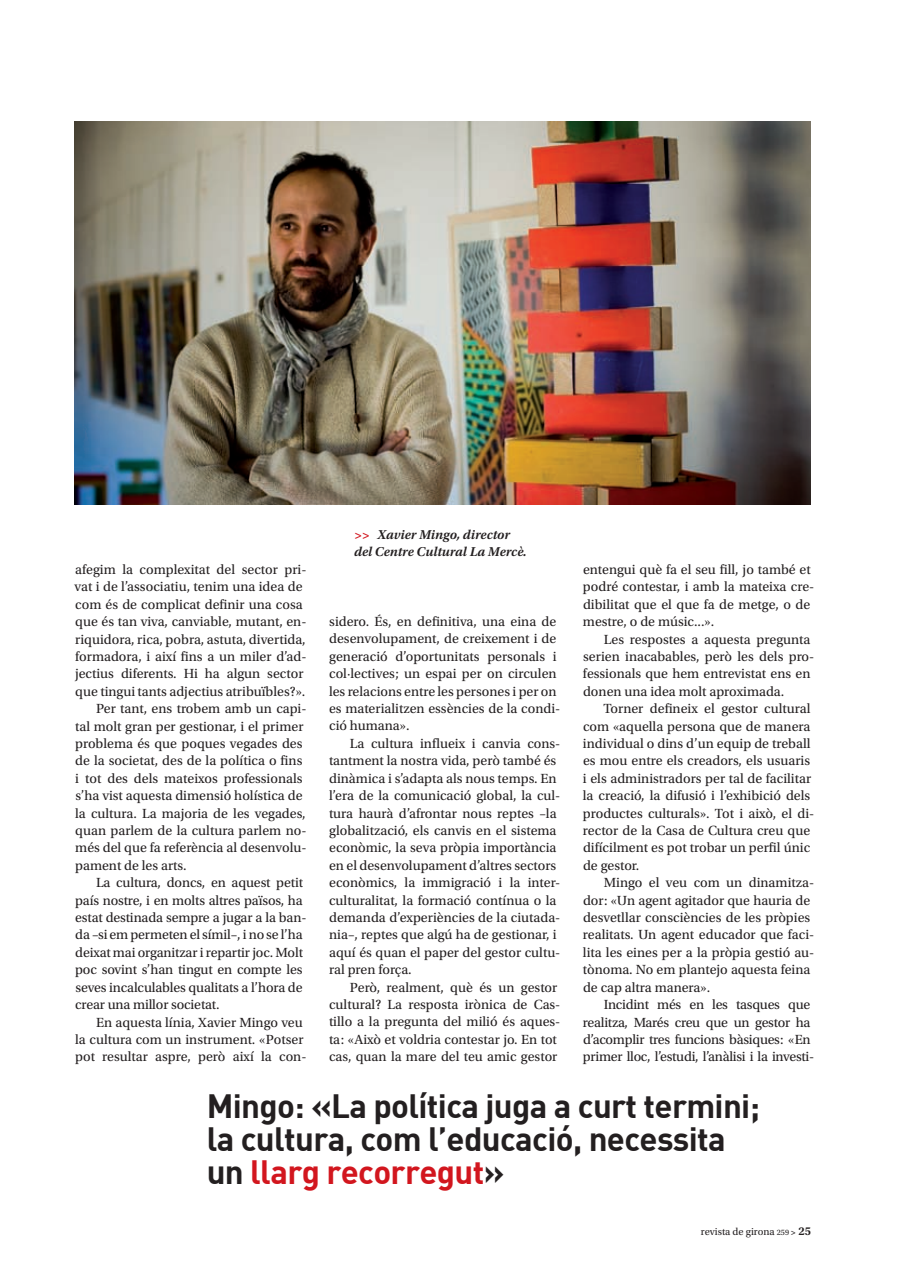
<style>
.page{position:relative;width:898px;height:1279px;background:#fff}
.page>*{position:absolute;margin:0;border:0;box-sizing:border-box;transform-origin:0 0}
.t1{font:33px/33px "DIN Bold";letter-spacing:-.02em;color:#231f20}
.t2{font:13.95px/17.4px "Utopia Std";color:#231f20}
.t3{font:13.95px/17.4px "Utopia Std";letter-spacing:-.02em;color:#231f20}
.t4{font:italic 600 13.5px/17.4px "Utopia Std";color:#231f20}
.t5{font:10.5px "Utopia Std";color:#231f20}
.s1{color:#d2161e}
.s2{font-size:8.25px}
.s3{font-weight:600;font-size:9px}
.s4{font-weight:600;font-size:12px}
</style>
<div class="page">
<img style="left:75px;top:121px;width:735px;height:383px">
<p class="t4" style="left:354px;top:526px;width:174px"><span class="s1">&gt;&gt;</span> Xavier Mingo, director del Centre Cultural La Mercè.</p>
<p class="t2" style="left:583px;top:560px;width:233px">entengui què fa el seu fill, jo també et podré contestar, i amb la mateixa cre&shy;dibilitat que el que fa de metge, o de mestre, o de músic...».</p>
<p class="t2" style="left:583px;top:630px;width:233px;text-indent:21px">Les respostes a aquesta pregunta serien inacabables, però les dels pro&shy;fessionals que hem entrevistat ens en donen una idea molt aproximada.</p>
<p class="t2" style="left:583px;top:700px;width:233px;text-indent:21px">Torner defineix el gestor cultural com «aquella persona que de manera individual o dins d’un equip de treball es mou entre els creadors, els usuaris i els administradors per tal de facilitar la creació, la difusió i l’exhibició dels productes culturals». Tot i això, el di&shy;rector de la Casa de Cultura creu que difícilment es pot trobar un perfil únic de gestor.</p>
<p class="t2" style="left:582px;top:874px;width:233px;text-indent:21px">Mingo el veu com un dinamitza&shy;dor: «Un agent agitador que hauria de desvetllar consciències de les pròpies realitats. Un agent educador que faci&shy;lita les eines per a la pròpia gestió au&shy;tònoma. No em plantejo aquesta feina de cap altra manera».</p>
<p class="t3" style="left:583px;top:995px;width:233px;text-indent:21px">Incidint més en les tasques que realitza, Marés creu que un gestor ha d’acomplir tres funcions bàsiques: «En primer lloc, l’estudi, l’anàlisi i la investi-</p>
<p class="t2" style="left:75px;top:560px;width:233px">afegim la complexitat del sector pri-</p>
<p class="t2" style="left:75px;top:578px;width:229px">vat i de l’associatiu, tenim una idea de</p>
<p class="t2" style="left:75px;top:595px;width:229px">com és de complicat definir una cosa</p>
<p class="t2" style="left:75px;top:613px;width:233px">que és tan viva, canviable, mutant, en-</p>
<p class="t2" style="left:75px;top:630px;width:232px">riquidora, rica, pobra, astuta, divertida,</p>
<p class="t2" style="left:75px;top:647px;width:233px">formadora, i així fins a un miler d’ad-</p>
<p class="t2" style="left:75px;top:665px;width:230px">jectius diferents. Hi ha algun sector</p>
<p class="t2" style="left:75px;top:682px;width:231px">que tingui tants adjectius atribuïbles?».</p>
<p class="t2" style="left:96px;top:700px;width:212px">Per tant, ens trobem amb un capi-</p>
<p class="t2" style="left:75px;top:717px;width:230px">tal molt gran per gestionar, i el primer</p>
<p class="t2" style="left:75px;top:734px;width:229px">problema és que poques vegades des</p>
<p class="t2" style="left:75px;top:752px;width:229px">de la societat, des de la política o fins</p>
<p class="t2" style="left:75px;top:769px;width:229px">i tot des dels mateixos professionals</p>
<p class="t2" style="left:75px;top:787px;width:228px">s’ha vist aquesta dimensió holística de</p>
<p class="t2" style="left:75px;top:804px;width:232px">la cultura. La majoria de les vegades,</p>
<p class="t2" style="left:75px;top:821px;width:233px">quan parlem de la cultura parlem no-</p>
<p class="t2" style="left:75px;top:839px;width:233px">més del que fa referència al desenvolu-</p>
<p class="t2" style="left:75px;top:856px;width:113px">pament de les arts.</p>
<p class="t2" style="left:96px;top:874px;width:208px">La cultura, doncs, en aquest petit</p>
<p class="t2" style="left:75px;top:891px;width:229px">país nostre, i en molts altres països, ha</p>
<p class="t2" style="left:75px;top:908px;width:233px">estat destinada sempre a jugar a la ban-</p>
<p class="t2" style="left:75px;top:926px;width:229px">da –si em permeten el símil–, i no se l’ha</p>
<p class="t2" style="left:75px;top:943px;width:229px">deixat mai organitzar i repartir joc. Molt</p>
<p class="t2" style="left:75px;top:961px;width:229px">poc sovint s’han tingut en compte les</p>
<p class="t2" style="left:75px;top:978px;width:228px">seves incalculables qualitats a l’hora de</p>
<p class="t2" style="left:75px;top:995px;width:146px">crear una millor societat.</p>
<p class="t2" style="left:96px;top:1013px;width:208px">En aquesta línia, Xavier Mingo veu</p>
<p class="t2" style="left:75px;top:1030px;width:230px">la cultura com un instrument. «Potser</p>
<p class="t2" style="left:75px;top:1048px;width:233px">pot resultar aspre, però així la con-</p>
<p class="t2" style="left:329px;top:613px;width:233px">sidero. És, en definitiva, una eina de desenvolupament, de creixement i de generació d’oportunitats personals i col·lectives; un espai per on circulen les relacions entre les persones i per on es materialitzen essències de la condi&shy;ció humana».</p>
<p class="t2" style="left:329px;top:734px;width:233px;text-indent:21px">La cultura influeix i canvia cons&shy;tantment la nostra vida, però també és dinàmica i s’adapta als nous temps. En l’era de la comunicació global, la cul&shy;tura haurà d’afrontar nous reptes –la globalització, els canvis en el sistema econòmic, la seva pròpia importància en el desenvolupament d’altres sectors econòmics, la immigració i la inter&shy;culturalitat, la formació contínua o la demanda d’experiències de la ciutada&shy;nia–, reptes que algú ha de gestionar, i aquí és quan el paper del gestor cultu&shy;ral pren força.</p>
<p class="t2" style="left:329px;top:978px;width:233px;text-indent:21px">Però, realment, què és un gestor cultural? La resposta irònica de Cas&shy;tillo a la pregunta del milió és aques&shy;ta: «Això et voldria contestar jo. En tot cas, quan la mare del teu amic gestor</p>
<h1 class="t1" style="left:207px;top:1088px;width:554px">Mingo: «La política juga a curt termini; la cultura, com l’educació, necessita un <span class="s1">llarg recorregut</span>»</h1>
<p class="t5" style="left:700px;top:1225px;width:111px">revista de girona <span class="s2">259</span> <span class="s3">&gt;</span> <span class="s4">25</span></p>
</div>
